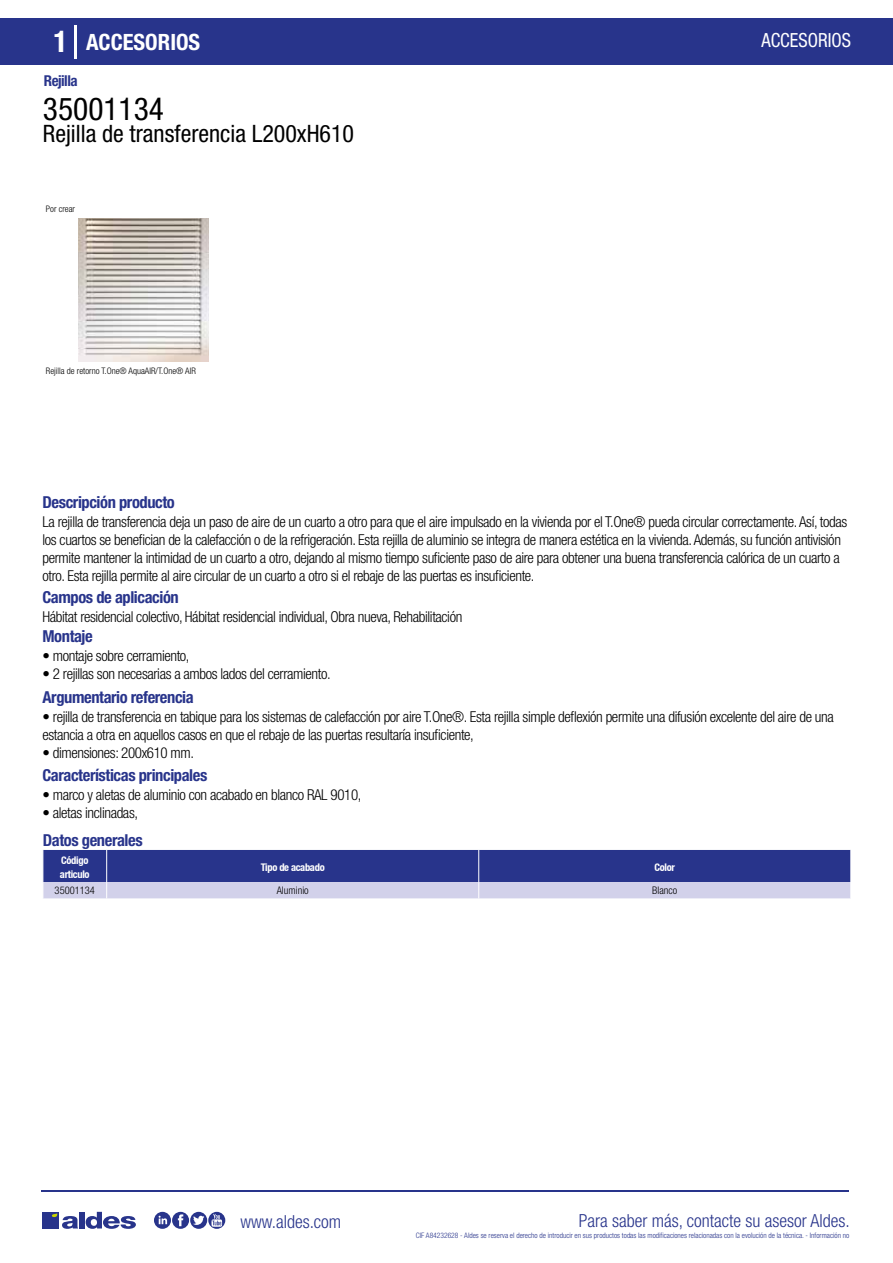
<style>
.page{position:relative;width:893px;height:1263px;background:#fff}
.page>*{position:absolute;margin:0;border:0;box-sizing:border-box;transform-origin:0 0}
.t1{font:condensed 31.5px "Helvetica Neue LT Std";color:#000}
.t2{font:condensed 24px "Helvetica Neue LT Std";color:#000}
.t3{font:700 condensed 22.5px "Helvetica Neue LT Std";color:#fff}
.t4{font:condensed 19.5px "Helvetica Neue LT Std";color:#fff;scale:.95 1}
.t5{font:300 condensed 18px "Helvetica Neue";color:#28348b}
.t6{font:700 condensed 16.5px "Helvetica Neue LT Std";letter-spacing:-.025em;color:#28348b}
.t7{font:300 condensed 15px/18px "Helvetica Neue LT Std";letter-spacing:-.025em;color:#000}
.t8{font:700 condensed 15px "Helvetica Neue LT Std";letter-spacing:-.035em;color:#28348b}
.t9{font:700 condensed 10.5px/13.5px "Helvetica Neue";letter-spacing:-.03em;color:#fff}
.t10{font:300 condensed 10.5px "Helvetica Neue";color:#000}
.t11{font:300 condensed 9px "Helvetica Neue";color:#000}
.t12{font:300 condensed 7.5px "Helvetica Neue";color:#28348b}
.s1{font-size:30px}
</style>
<div class="page">
<img style="left:79px;top:218px;width:129px;height:144px">
<div style="left:0;top:18px;width:893px;height:46px;background:#28348b"></div>
<hr style="left:74px;top:25px;width:2px;height:33px;background:#fff">
<svg style="left:43px;top:850px;width:808px;height:49px;background:#646bac"></svg>
<hr style="left:41px;top:1190px;width:808px;height:1px;background:#28348b">
<svg style="left:154px;top:1212px;width:71px;height:17px"></svg>
<div style="left:42px;top:1212px;width:17px;height:16px;background:#28348b"></div>
<div style="left:79px;top:1212px;width:5px;height:16px;background:#28348b"></div>
<svg style="left:86px;top:1212px;width:50px;height:17px"></svg>
<svg style="left:52px;top:1213px;width:26px;height:16px"></svg>
<h3 class="t3" style="left:54px;top:28px;width:148px"><span class="s1">1</span> ACCESORIOS</h3>
<h3 class="t4" style="left:761px;top:29px;width:96px">ACCESORIOS</h3>
<p class="t8" style="left:44px;top:71px;width:35px">Rejilla</p>
<h1 class="t1" style="left:43px;top:91px;width:122px">35001134</h1>
<h2 class="t2" style="left:43px;top:120px;width:313px">Rejilla de transferencia L200xH610</h2>
<p class="t11" style="left:46px;top:204px;width:31px">Por crear</p>
<p class="t11" style="left:46px;top:365px;width:151px">Rejilla de retorno T.One® AquaAIR/T.One® AIR</p>
<p class="t6" style="left:43px;top:492px;width:134px">Descripción producto</p>
<p class="t7" style="left:43px;top:513px;width:806px">La rejilla de transferencia deja un paso de aire de un cuarto a otro para que el aire impulsado en la vivienda por el T.One® pueda circular correctamente. Así, todas los cuartos se benefician de la calefacción o de la refrigeración. Esta rejilla de aluminio se integra de manera estética en la vivienda. Además, su función antivisión permite mantener la intimidad de un cuarto a otro, dejando al mismo tiempo suficiente paso de aire para obtener una buena transferencia calórica de un cuarto a otro. Esta rejilla permite al aire circular de un cuarto a otro si el rebaje de las puertas es insuficiente.</p>
<p class="t7" style="left:43px;top:607px;width:421px">Hábitat residencial colectivo, Hábitat residencial individual, Obra nueva, Rehabilitación</p>
<p class="t7" style="left:43px;top:647px;width:149px">• montaje sobre cerramiento,</p>
<p class="t7" style="left:43px;top:665px;width:290px">• 2 rejillas son necesarias a ambos lados del cerramiento.</p>
<p class="t6" style="left:43px;top:587px;width:138px">Campos de aplicación</p>
<p class="t6" style="left:43px;top:626px;width:52px">Montaje</p>
<p class="t6" style="left:43px;top:687px;width:153px">Argumentario referencia</p>
<p class="t7" style="left:43px;top:708px;width:793px">• rejilla de transferencia en tabique para los sistemas de calefacción por aire T.One®. Esta rejilla simple deflexión permite una difusión excelente del aire de una estancia a otra en aquellos casos en que el rebaje de las puertas resultaría insuficiente,</p>
<p class="t7" style="left:43px;top:744px;width:153px">• dimensiones: 200x610 mm.</p>
<p class="t6" style="left:43px;top:765px;width:166px">Características principales</p>
<p class="t7" style="left:43px;top:785px;width:320px">• marco y aletas de aluminio con acabado en blanco RAL 9010,</p>
<p class="t7" style="left:43px;top:803px;width:97px">• aletas inclinadas,</p>
<p class="t6" style="left:43px;top:830px;width:101px">Datos generales</p>
<p class="t9" style="left:60px;top:854px;width:31px">Código articulo</p>
<p class="t9" style="left:261px;top:860px;width:65px">Tipo de acabado</p>
<p class="t9" style="left:655px;top:860px;width:22px">Color</p>
<p class="t10" style="left:55px;top:885px;width:42px">35001134</p>
<p class="t10" style="left:277px;top:885px;width:34px">Aluminio</p>
<p class="t10" style="left:652px;top:885px;width:27px">Blanco</p>
<p class="t5" style="left:240px;top:1211px;width:102px">www.aldes.com</p>
<p class="t5" style="left:579px;top:1211px;width:272px">Para saber más, contacte su asesor Aldes.</p>
<p class="t12" style="left:416px;top:1230px;width:435px">CIF A84232628 - Aldes se reserva el derecho de introducir en sus productos todas las modificaciones relacionadas con la evolución de la técnica. - Información no</p>
</div>
